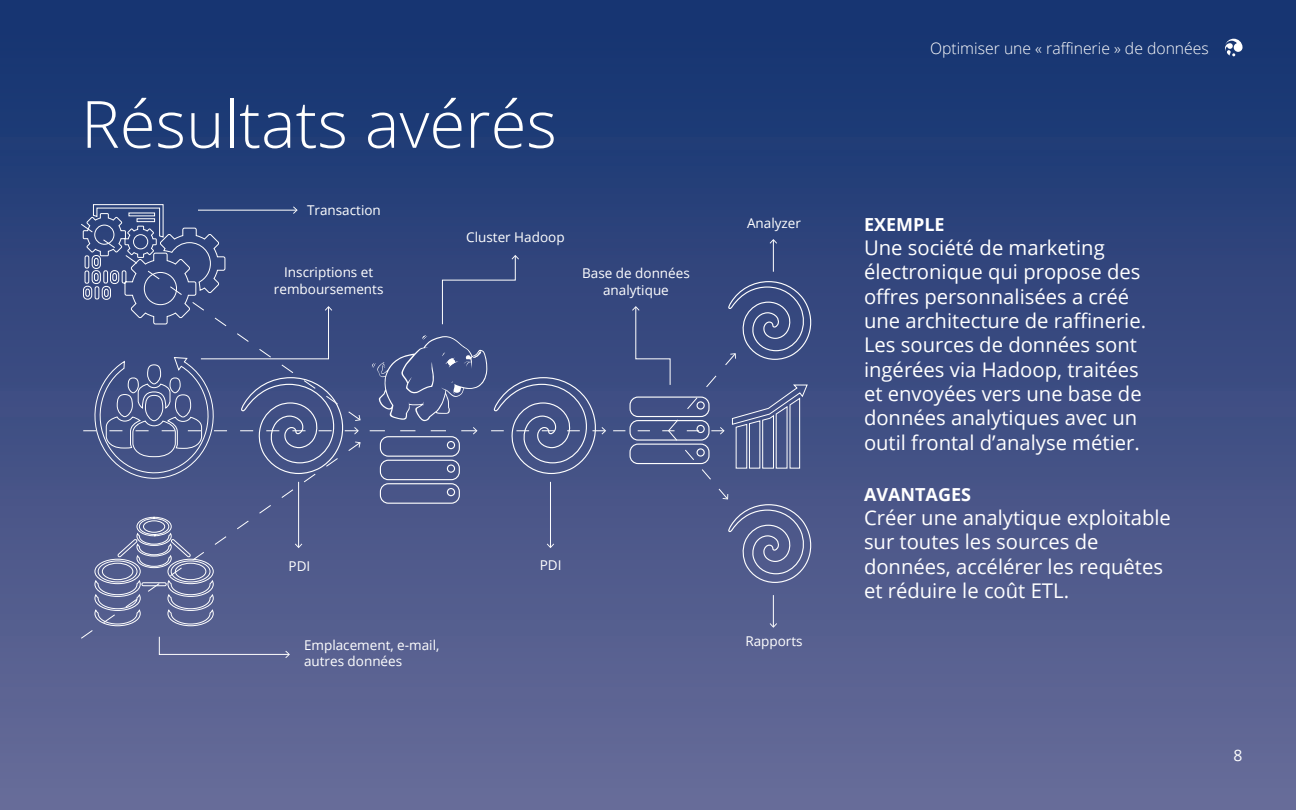
<style>
.page{position:relative;width:1296px;height:810px;background:#fff}
.page>*{position:absolute;margin:0;border:0;box-sizing:border-box;transform-origin:0 0}
.t1{font:300 65.25px "Open Sans";color:#fff}
.t2{font:20.25px/24.3px "Open Sans";color:#fff}
.t3{font:700 18px "Open Sans";color:#fff}
.t4{font:300 15.75px "Open Sans";color:#fff}
.t5{font:15.75px "Open Sans";color:#fff}
.t6{font:13.5px/16.2px "Open Sans";color:#fff;text-align:center}
</style>
<div class="page">
<div style="left:0;top:0;width:1296px;height:810px;background:linear-gradient(to bottom,#13326f,#696c98)"></div>
<svg style="left:1225px;top:39px;width:18px;height:17px"></svg>
<svg style="left:361px;top:377px;width:252px;height:127px;background:#4c5a8b"></svg>
<svg style="left:372px;top:335px;width:116px;height:86px;background:#49598b"></svg>
<div style="left:80px;top:442px;width:281px;height:198px;background:#555f8f"></div>
<svg style="left:370px;top:427px;width:108px;height:7px"></svg>
<svg style="left:491px;top:427px;width:115px;height:7px"></svg>
<hr style="left:773px;top:240px;width:1px;height:32px;background:#fff">
<svg style="left:770px;top:239px;width:7px;height:5px"></svg>
<hr style="left:773px;top:595px;width:1px;height:32px;background:#fff">
<svg style="left:770px;top:623px;width:7px;height:5px"></svg>
<hr style="left:550px;top:482px;width:1px;height:65px;background:#fff">
<svg style="left:547px;top:544px;width:7px;height:4px"></svg>
<svg style="left:158px;top:636px;width:132px;height:22px;background:#606896"></svg>
<svg style="left:82px;top:204px;width:279px;height:423px;background:#4a598a"></svg>
<svg style="left:613px;top:281px;width:200px;height:303px;background:#4b588a"></svg>
<div style="left:442px;top:255px;width:77px;height:70px;background:#34467d"></div>
<p class="t1" style="left:81px;top:79px;width:477px">Résultats avérés</p>
<p class="t6" style="left:307px;top:202px;width:75px">Transaction</p>
<p class="t6" style="left:274px;top:264px;width:111px">Inscriptions et remboursements</p>
<p class="t6" style="left:466px;top:229px;width:100px">Cluster Hadoop</p>
<p class="t6" style="left:582px;top:265px;width:109px">Base de données analytique</p>
<p class="t6" style="left:747px;top:215px;width:55px">Analyzer</p>
<p class="t6" style="left:289px;top:558px;width:23px">PDI</p>
<p class="t6" style="left:540px;top:557px;width:23px">PDI</p>
<p class="t6" style="left:304px;top:637px;width:137px;text-align:left">Emplacement, e-mail, autres données</p>
<p class="t6" style="left:745px;top:632px;width:59px">Rapports</p>
<p class="t4" style="left:930px;top:37px;width:280px">Optimiser une « raffinerie » de données</p>
<p class="t3" style="left:864px;top:212px;width:82px">EXEMPLE</p>
<p class="t2" style="left:864px;top:235px;width:284px">Une société de marketing électronique qui propose des offres personnalisées a créé une architecture de raffinerie.<br>Les sources de données sont ingérées via Hadoop, traitées et envoyées vers une base de données analytiques avec un outil frontal d’analyse métier.</p>
<p class="t3" style="left:864px;top:482px;width:109px">AVANTAGES</p>
<p class="t2" style="left:864px;top:505px;width:308px">Créer une analytique exploitable sur toutes les sources de données, accélérer les requêtes et réduire le coût ETL.</p>
<p class="t5" style="left:1234px;top:744px;width:11px">8</p>
</div>
